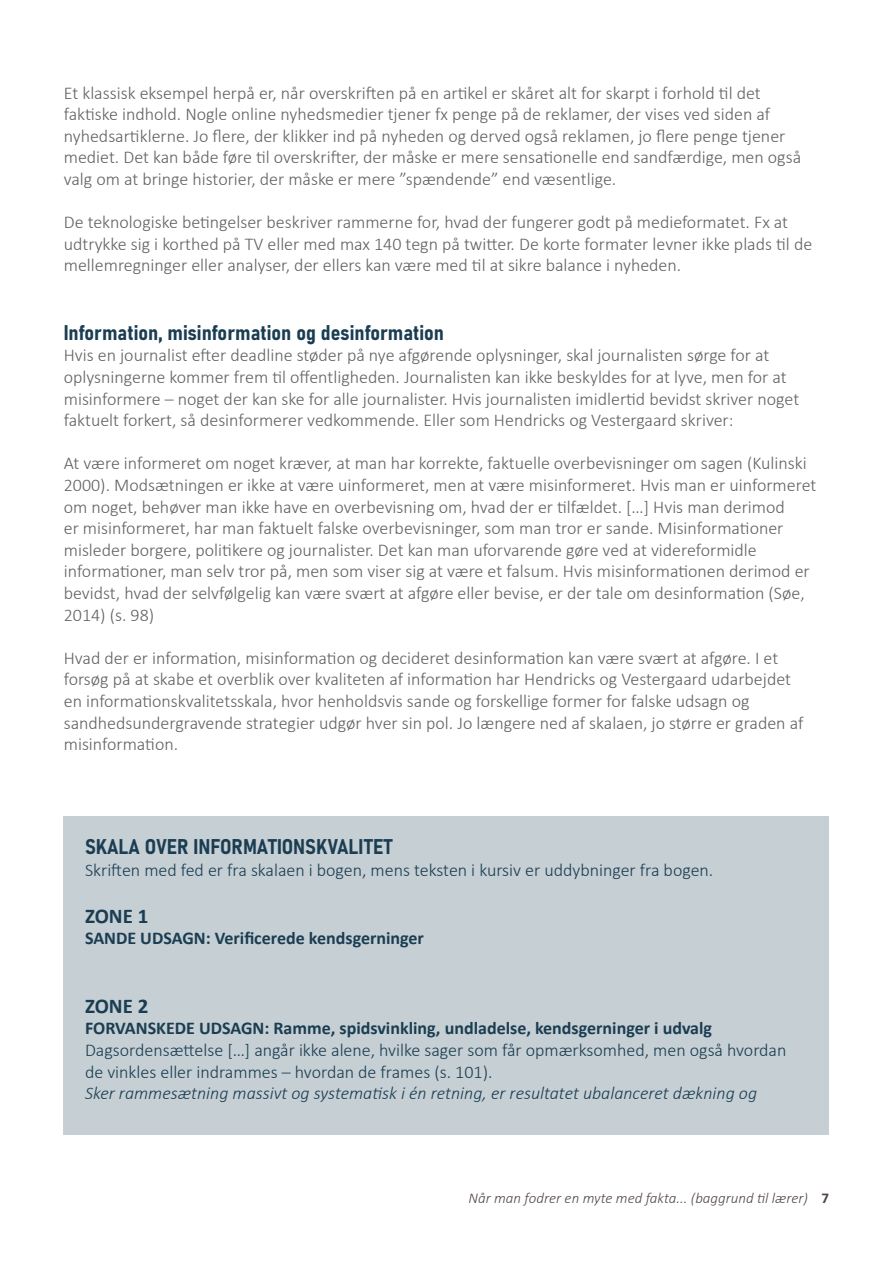
<style>
.page{position:relative;width:893px;height:1263px;background:#fff}
.page>*{position:absolute;margin:0;border:0;box-sizing:border-box;transform-origin:0 0}
.t1{font:21px "Bahnschrift";color:#1a3d52}
.t2{font:700 21px "Calibri";color:#1a3d52}
.t3{font:300 18px/21.6px "Calibri";color:#616160}
.t4{font:300 18px/21.6px "Calibri";color:#1a3d52}
.t5{font:700 18px "Calibri";color:#1a3d52}
.t6{font:italic 300 18px "Calibri";color:#1a3d52}
.t7{font:italic 300 15px "Calibri";color:#534846}
.s1{font-weight:700;font-style:normal}
</style>
<div class="page">
<div style="left:64px;top:816px;width:765px;height:319px;background:#c6cfd4"></div>
<p class="t3" style="left:64px;top:82px;width:739px">Et klassisk eksempel herpå er, når overskriften på en artikel er skåret alt for skarpt i forhold til det faktiske indhold. Nogle online nyhedsmedier tjener fx penge på de reklamer, der vises ved siden af nyhedsartiklerne. Jo flere, der klikker ind på nyheden og derved også reklamen, jo flere penge tjener mediet. Det kan både føre til overskrifter, der måske er mere sensationelle end sandfærdige, men også valg om at bringe historier, der måske er mere ”spændende” end væsentlige.</p>
<p class="t3" style="left:64px;top:211px;width:750px">De teknologiske betingelser beskriver rammerne for, hvad der fungerer godt på medieformatet. Fx at udtrykke sig i korthed på TV eller med max 140 tegn på twitter. De korte formater levner ikke plads til de mellemregninger eller analyser, der ellers kan være med til at sikre balance i nyheden.</p>
<p class="t1" style="left:64px;top:319px;width:382px">Information, misinformation og desinformation</p>
<p class="t3" style="left:64px;top:344px;width:737px">Hvis en journalist efter deadline støder på nye afgørende oplysninger, skal journalisten sørge for at oplysningerne kommer frem til offentligheden. Journalisten kan ikke beskyldes for at lyve, men for at misinformere – noget der kan ske for alle journalister. Hvis journalisten imidlertid bevidst skriver noget faktuelt forkert, så desinformerer vedkommende. Eller som Hendricks og Vestergaard skriver:</p>
<p class="t3" style="left:64px;top:452px;width:754px">At være informeret om noget kræver, at man har korrekte, faktuelle overbevisninger om sagen (Kulinski 2000). Modsætningen er ikke at være uinformeret, men at være misinformeret. Hvis man er uinformeret om noget, behøver man ikke have en overbevisning om, hvad der er tilfældet. […] Hvis man derimod<br>er misinformeret, har man faktuelt falske overbevisninger, som man tror er sande. Misinformationer misleder borgere, politikere og journalister. Det kan man uforvarende gøre ved at videreformidle informationer, man selv tror på, men som viser sig at være et falsum. Hvis misinformationen derimod er bevidst, hvad der selvfølgelig kan være svært at afgøre eller bevise, er der tale om desinformation (Søe, 2014) (s. 98)</p>
<p class="t3" style="left:64px;top:647px;width:741px">Hvad der er information, misinformation og decideret desinformation kan være svært at afgøre. I et forsøg på at skabe et overblik over kvaliteten af information har Hendricks og Vestergaard udarbejdet en informationskvalitetsskala, hvor henholdsvis sande og forskellige former for falske udsagn og sandhedsundergravende strategier udgør hver sin pol. Jo længere ned af skalaen, jo større er graden af misinformation.</p>
<p class="t1" style="left:85px;top:834px;width:309px">SKALA OVER INFORMATIONSKVALITET</p>
<p class="t4" style="left:85px;top:859px;width:630px">Skriften med fed er fra skalaen i bogen, mens teksten i kursiv er uddybninger fra bogen.</p>
<p class="t2" style="left:85px;top:901px;width:65px">ZONE 1</p>
<p class="t5" style="left:85px;top:926px;width:340px">SANDE UDSAGN: Verificerede kendsgerninger</p>
<p class="t2" style="left:85px;top:991px;width:65px">ZONE 2</p>
<p class="t5" style="left:85px;top:1016px;width:629px">FORVANSKEDE UDSAGN: Ramme, spidsvinkling, undladelse, kendsgerninger i udvalg</p>
<p class="t4" style="left:85px;top:1039px;width:703px">Dagsordensættelse […] angår ikke alene, hvilke sager som får opmærksomhed, men også hvordan de vinkles eller indrammes – hvordan de frames (s. 101).</p>
<p class="t6" style="left:85px;top:1082px;width:674px">Sker rammesætning massivt og systematisk i én retning, er resultatet ubalanceret dækning og</p>
<p class="t7" style="left:469px;top:1189px;width:362px">Når man fodrer en myte med fakta... (baggrund til lærer) <span class="s1">7</span></p>
</div>
